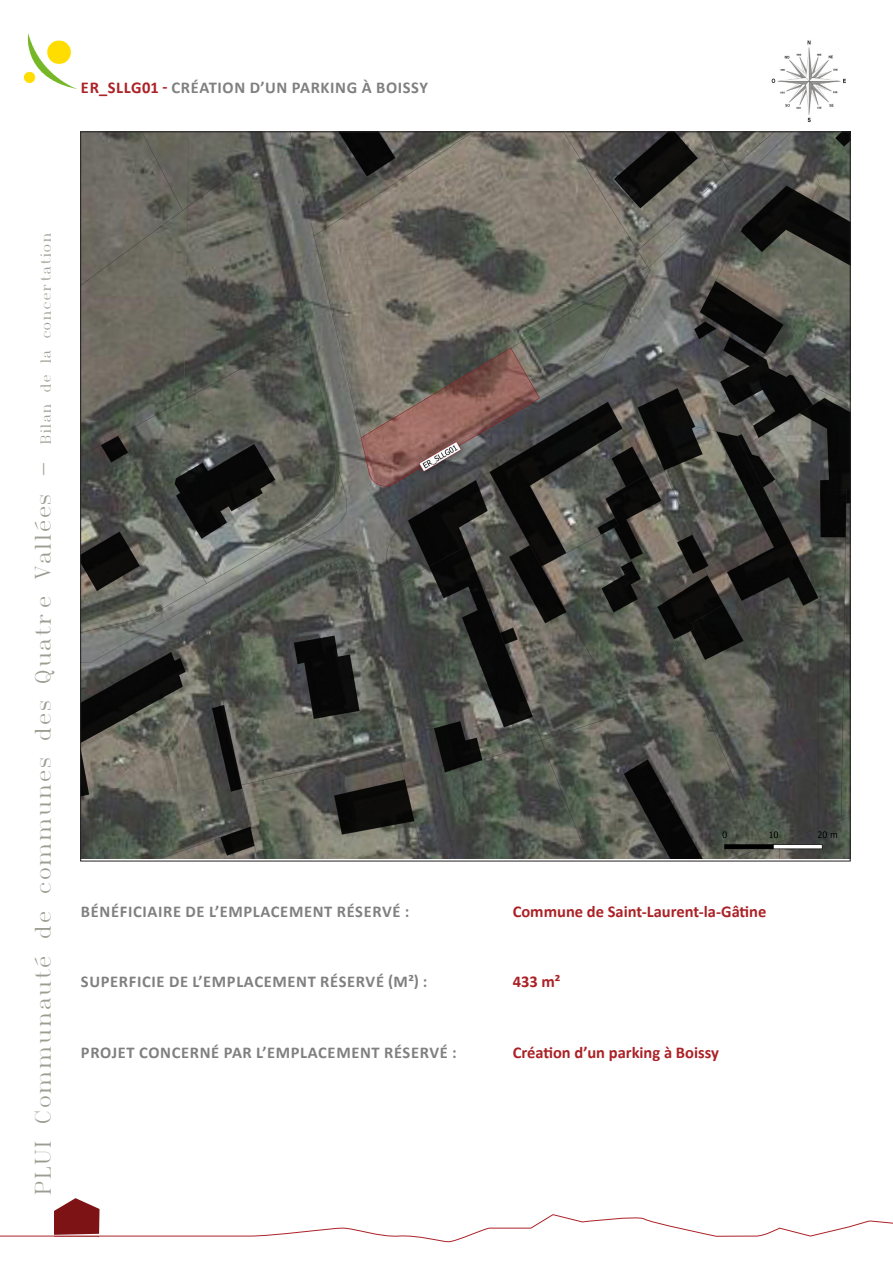
<style>
.page{position:relative;width:893px;height:1263px;background:#fff}
.page>*{position:absolute;margin:0;border:0;box-sizing:border-box;transform-origin:0 0}
.t1{font:21px "Roman T";letter-spacing:-.01em;color:#9b9d91}
.t2{font:700 16.5px "Calibri";letter-spacing:.04em;color:#808080}
.t3{font:700 16.5px "Calibri";color:#ab2126}
.s1{color:#ab2126}
.s2{font-size:13.5px}
</style>
<div class="page">
<svg style="left:0;top:1198px;width:893px;height:44px"></svg>
<img style="left:25px;top:33px;width:50px;height:55px">
<img style="left:83px;top:134px;width:765px;height:725px">
<img style="left:771px;top:40px;width:75px;height:82px">
<p class="t2" style="left:81px;top:76px;width:349px"><span class="s1">ER_SLLG01 -</span> CRÉATION D’UN PARKING À BOISSY</p>
<p class="t1" style="left:29px;top:1196px;width:965px;rotate:-90deg">PLUI Communauté de communes des Quatre Vallées - <span class="s2">Bilan de la concertation</span></p>
<p class="t2" style="left:81px;top:900px;width:330px">BÉNÉFICIAIRE DE L’EMPLACEMENT RÉSERVÉ :</p>
<p class="t3" style="left:513px;top:900px;width:255px">Commune de Saint-Laurent-la-Gâtine</p>
<p class="t2" style="left:81px;top:970px;width:348px">SUPERFICIE DE L’EMPLACEMENT RÉSERVÉ (M²) :</p>
<p class="t3" style="left:513px;top:970px;width:49px">433 m²</p>
<p class="t2" style="left:81px;top:1041px;width:377px">PROJET CONCERNÉ PAR L’EMPLACEMENT RÉSERVÉ :</p>
<p class="t3" style="left:513px;top:1041px;width:208px">Création d’un parking à Boissy</p>
</div>
